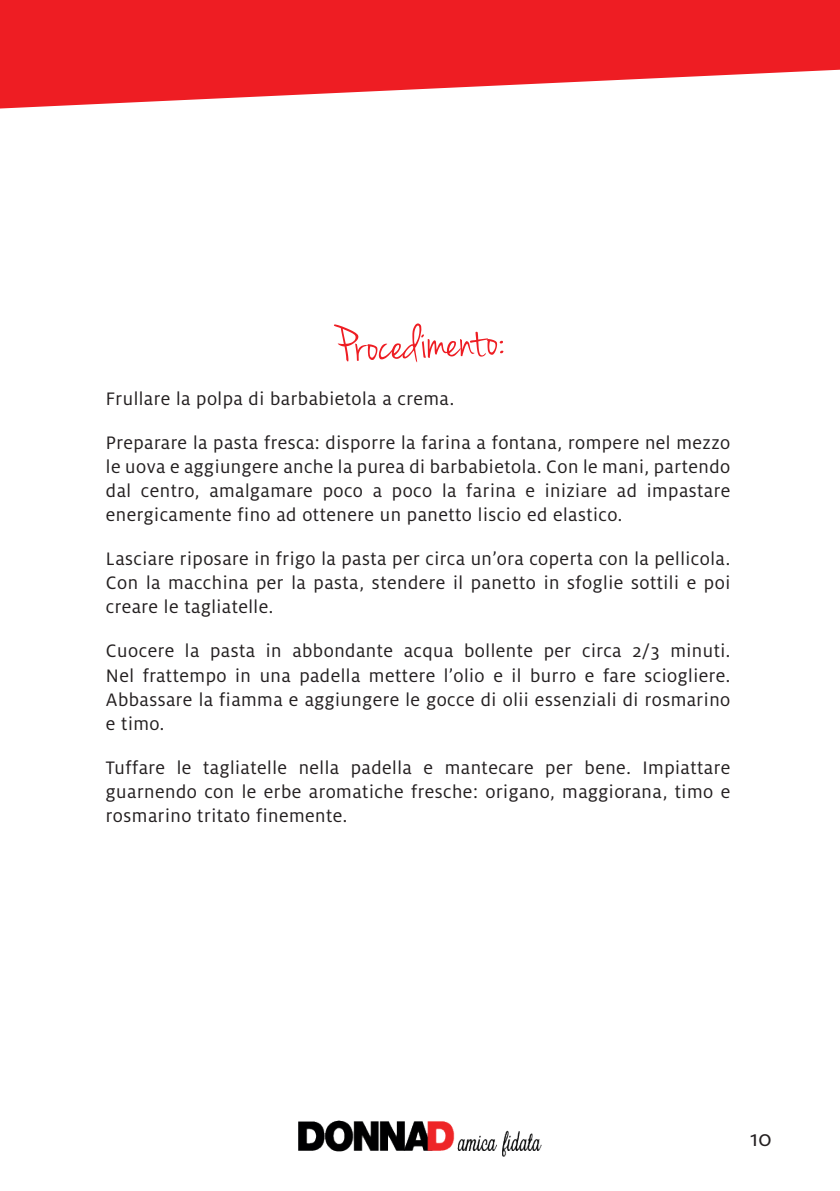
<style>
.page{position:relative;width:840px;height:1191px;background:#fff}
.page>*{position:absolute;margin:0;border:0;box-sizing:border-box;transform-origin:0 0}
.t1{font:53.2px "Jenna Sue";color:#ee1d23}
.t2{font:24px "Henkel Milo";color:#231f20}
.t3{font:20px/24px "Henkel Milo";letter-spacing:.025em;color:#231f20;text-align:justify}
</style>
<div class="page">
<svg style="left:0;top:0;width:839px;height:108px;fill:#ee1d23"></svg>
<img style="left:298px;top:1120px;width:243px;height:36px">
<h1 class="t1" style="left:334px;top:315px;width:170px;rotate:-2deg">Procedimento:</h1>
<p class="t3" style="left:106px;top:387px;width:349px">Frullare la polpa di barbabietola a crema.</p>
<p class="t3" style="left:106px;top:431px;width:625px">Preparare la pasta fresca: disporre la farina a fontana, rompere nel mezzo le uova e aggiungere anche la purea di barbabietola. Con le mani, partendo dal centro, amalgamare poco a poco la farina e iniziare ad impastare energicamente fino ad ottenere un panetto liscio ed elastico.</p>
<p class="t3" style="left:106px;top:547px;width:625px">Lasciare riposare in frigo la pasta per circa un’ora coperta con la pellicola.<br>Con la macchina per la pasta, stendere il panetto in sfoglie sottili e poi creare le tagliatelle.</p>
<p class="t3" style="left:106px;top:639px;width:625px">Cuocere la pasta in abbondante acqua bollente per circa 2/3 minuti.<br>Nel frattempo in una padella mettere l’olio e il burro e fare sciogliere.<br>Abbassare la fiamma e aggiungere le gocce di olii essenziali di rosmarino e timo.</p>
<p class="t3" style="left:106px;top:755px;width:625px">Tuffare le tagliatelle nella padella e mantecare per bene. Impiattare guarnendo con le erbe aromatiche fresche: origano, maggiorana, timo e rosmarino tritato finemente.</p>
<p class="t2" style="left:749px;top:1125px;width:23px">10</p>
</div>
